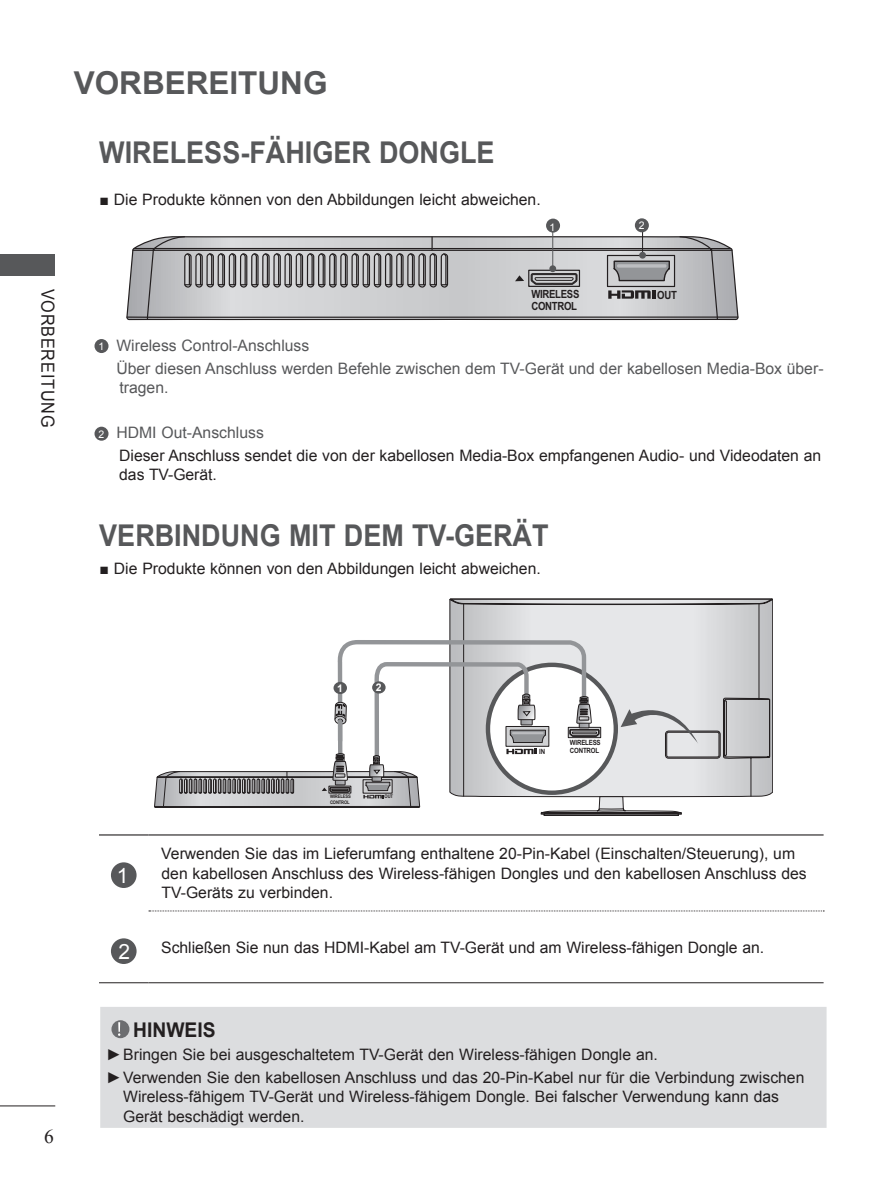
<style>
.page{position:relative;width:893px;height:1191px;background:#fff}
.page>*{position:absolute;margin:0;border:0;box-sizing:border-box;transform-origin:0 0}
.t1{font:700 31.5px "Arial";color:#57585a}
.contents_body_head_2{font:700 30px "Arial";color:#57585a;scale:.9 1}
.t2{font:21px "Arial";color:#fff}
.t3{font:700 20.25px "Arial";color:#231f20;scale:.95 1}
.t4{font:19.5px "Times New Roman";color:#231f20}
.t5{font:18px "Arial";letter-spacing:.05em;color:#231f20;scale:.9 1}
.body_main_10_5pt{font:15.75px/19.5px "Arial";color:#231f20}
.body_medium{font:15.75px/19.5px "Arial";color:#231f20}
.body_main{font:15.75px/19.5px "Arial";color:#231f20}
.body_medium-2{font:15.75px/19.5px "Arial";color:#57585a}
.t6{font:700 11.25px "Arial";letter-spacing:-.03em;color:#231f20;scale:.85 1}
.body_medium-3{font:10.5px "Arial";color:#fff}
.body_main-2{font:700 10.5px "Arial";color:#fff}
.t7{font:700 7.2px/8.2px "Arial";letter-spacing:-.03em;color:#231f20;scale:.85 1}
.t8{font:700 4.95px "Arial";letter-spacing:-.03em;color:#231f20;scale:.85 1}
</style>
<div class="page">
<hr style="left:0;top:1105px;width:55px;height:1px;background:#231f20">
<div style="left:0;top:254px;width:54px;height:21px;background:#57585a"></div>
<div style="left:95px;top:339px;width:14px;height:14px;background:#57585a;border-radius:50%"></div>
<div style="left:95px;top:427px;width:14px;height:14px;background:#57585a;border-radius:50%"></div>
<hr style="left:642px;top:223px;width:1px;height:31px;background:#231f20">
<div style="left:635px;top:218px;width:14px;height:14px;background:#57585a;border-radius:50%"></div>
<hr style="left:552px;top:226px;width:1px;height:41px;background:#57585a">
<svg style="left:127px;top:237px;width:611px;height:83px;background:#b1b1b3"></svg>
<div style="left:549px;top:265px;width:7px;height:7px;border:2px solid #57585a;border-radius:50%"></div>
<div style="left:546px;top:219px;width:14px;height:14px;background:#57585a;border-radius:50%"></div>
<hr style="left:99px;top:834px;width:49px;height:1px;background:#231f20">
<hr style="left:148px;top:834px;width:676px;height:1px;background:#231f20">
<svg style="left:149px;top:910px;width:675px;height:1px"></svg>
<hr style="left:99px;top:982px;width:49px;height:1px;background:#231f20">
<hr style="left:148px;top:982px;width:676px;height:1px;background:#231f20">
<div style="left:111px;top:862px;width:26px;height:26px;background:#57585a;border-radius:50%"></div>
<div style="left:111px;top:938px;width:26px;height:26px;background:#57585a;border-radius:50%"></div>
<svg style="left:449px;top:599px;width:324px;height:6px"></svg>
<svg style="left:463px;top:603px;width:307px;height:195px;background:#cccdcf"></svg>
<svg style="left:154px;top:638px;width:544px;height:178px"></svg>
<div style="left:333px;top:682px;width:14px;height:12px;background:#57585a;border-radius:50%"></div>
<div style="left:372px;top:681px;width:14px;height:12px;background:#57585a;border-radius:50%"></div>
<div style="left:100px;top:1007px;width:726px;height:120px;background:#dcdddf"></div>
<div style="left:111px;top:1020px;width:18px;height:18px;background:#6c6d70;border-radius:50%"></div>
<svg style="left:118px;top:1022px;width:2px;height:13px"></svg>
<h1 class="t1" style="left:74px;top:62px;width:255px">VORBEREITUNG</h1>
<p class="contents_body_head_2" style="left:99px;top:133px;width:441px">WIRELESS-FÄHIGER DONGLE</p>
<p class="body_main_10_5pt" style="left:100px;top:190px;width:443px">■ Die Produkte können von den Abbildungen leicht abweichen.</p>
<p class="body_medium-3" style="left:549px;top:220px;width:7px">1</p>
<p class="body_medium-3" style="left:639px;top:219px;width:7px">2</p>
<p class="t5" style="left:60px;top:289px;width:155px;rotate:90deg">VORBEREITUNG</p>
<p class="body_medium-3" style="left:99px;top:339px;width:7px">1</p>
<p class="body_medium-3" style="left:99px;top:427px;width:7px">2</p>
<p class="t6" style="left:531px;top:286px;width:58px">WIRELESS</p>
<p class="t6" style="left:657px;top:287px;width:25px">OUT</p>
<p class="t6" style="left:531px;top:299px;width:55px">CONTROL</p>
<p class="body_medium-2" style="left:116px;top:336px;width:194px">Wireless Control-Anschluss</p>
<p class="body_medium-2" style="left:116px;top:359px;width:709px">Über diesen Anschluss werden Befehle zwischen dem TV-Gerät und der kabellosen Media-Box über&shy;tragen.</p>
<p class="body_medium-2" style="left:116px;top:423px;width:149px">HDMI Out-Anschluss</p>
<p class="body_main" style="left:119px;top:446px;width:703px">Dieser Anschluss sendet die von der kabellosen Media-Box empfangenen Audio- und Videodaten an das TV-Gerät.</p>
<p class="contents_body_head_2" style="left:99px;top:515px;width:501px">VERBINDUNG MIT DEM TV-GERÄT</p>
<p class="body_main_10_5pt" style="left:100px;top:559px;width:443px">■ Die Produkte können von den Abbildungen leicht abweichen.</p>
<p class="t4" style="left:44px;top:1123px;width:11px">6</p>
<p class="t2" style="left:117px;top:862px;width:13px">1</p>
<p class="body_main-2" style="left:337px;top:681px;width:7px">1</p>
<p class="body_main-2" style="left:376px;top:680px;width:7px">2</p>
<p class="t8" style="left:330px;top:793px;width:26px">WIRELESS</p>
<p class="t8" style="left:385px;top:793px;width:12px">OUT</p>
<p class="t8" style="left:330px;top:798px;width:25px">CONTROL</p>
<p class="t7" style="left:539px;top:747px;width:8px">IN</p>
<p class="t7" style="left:570px;top:738px;width:38px">WIRELESS<br>CONTROL</p>
<p class="body_medium" style="left:161px;top:844px;width:647px">Verwenden Sie das im Lieferumfang enthaltene 20-Pin-Kabel (Einschalten/Steuerung), um den kabellosen Anschluss des Wireless-fähigen Dongles und den kabellosen Anschluss des<br>TV-Geräts zu verbinden.</p>
<p class="t2" style="left:118px;top:938px;width:13px">2</p>
<p class="body_main" style="left:161px;top:937px;width:604px">Schließen Sie nun das HDMI-Kabel am TV-Gerät und am Wireless-fähigen Dongle an.</p>
<p class="t3" style="left:133px;top:1016px;width:88px">HINWEIS</p>
<p class="body_main_10_5pt" style="left:106px;top:1045px;width:553px">►Bringen Sie bei ausgeschaltetem TV-Gerät den Wireless-fähigen Dongle an.</p>
<p class="body_main_10_5pt" style="left:123px;top:1067px;width:683px;text-indent:-17px">►Verwenden Sie den kabellosen Anschluss und das 20-Pin-Kabel nur für die Verbindung zwischen<br>Wireless-fähigem TV-Gerät und Wireless-fähigem Dongle. Bei falscher Verwendung kann das<br>Gerät beschädigt werden.</p>
</div>
